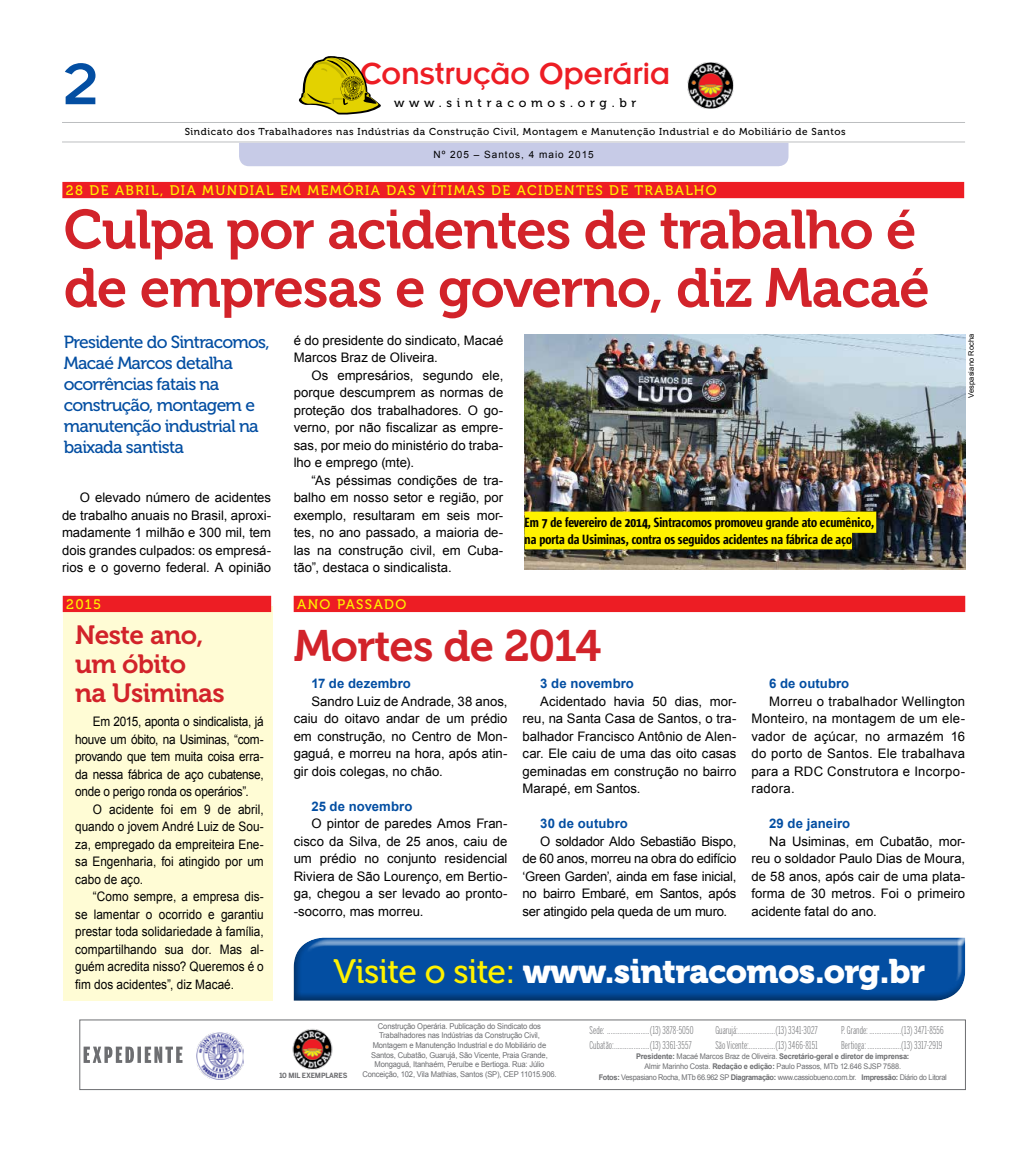
<style>
.page{position:relative;width:1028px;height:1152px;background:#fff}
.page>*{position:absolute;margin:0;border:0;box-sizing:border-box;transform-origin:0 0}
.t1{font:60.25px "Emblem";color:#034ea2}
.t2{font:54.88px/58.4px "Museo 700";letter-spacing:-.02em;color:#d2232a}
.t3{font:43.75px "Museo 700";letter-spacing:-.02em;color:#d2232a}
.t4{font:33.75px "Museo 900";letter-spacing:-.02em;color:#fff}
.t5{font:31.25px "Emblem";letter-spacing:-.01em;color:#ed1d24}
.t6{font:26.25px/28.9px "Museo 700";letter-spacing:-.02em;color:#d2232a}
.t7{font:17.5px/21px "Museo 500";letter-spacing:-.04em;color:#034ea2}
.t8{font:600 13.75px/16.5px "Sun Sans Condensed";color:#000}
.t9{font:13.75px "Museo 500";letter-spacing:.1em;color:#fff200}
.t10{font:13.12px/17.5px "Arial";color:#000;text-align:justify}
.t11{font:13.12px/17.5px "Arial";color:#000;text-align:justify;scale:.9 1}
.t12{font:700 13.12px "Arial";letter-spacing:.005em;color:#034ea2}
.t13{font:12.38px "Museo 500";letter-spacing:.38em;color:#000}
.t14{font:300 10.75px/15.8px "Benton Sans Extra Comp";letter-spacing:.01em;color:#6d6e71}
.t15{font:10px "Museo 500";letter-spacing:.06em;color:#000}
.t16{font:10px "Arial";letter-spacing:.1em;color:#000}
.t17{font:8px/9.6px "Arial";letter-spacing:-.02em;color:#6d6e71;text-align:center;scale:.95 1}
.t18{font:7.75px/10.2px "Arial";letter-spacing:-.04em;color:#6d6e71;text-align:center;scale:.95 1}
.t19{font:7.5px "Arial";letter-spacing:.02em;color:#000}
.t20{font:700 7.12px "Benton Sans";letter-spacing:-.02em;color:#6d6e71;scale:.95 1}
.s1{font-family:"Museo 500";color:#fff200}
.s2{font-weight:700}
</style>
<div class="page">
<img style="left:687px;top:62px;width:46px;height:46px">
<hr style="left:62px;top:142px;width:903px;height:1px;background:#bcbec0">
<hr style="left:62px;top:122px;width:903px;height:1px;background:#bcbec0">
<div style="left:239px;top:143px;width:549px;height:23px;background:#c7cbe7"></div>
<svg style="left:299px;top:56px;width:82px;height:59px"></svg>
<img style="left:524px;top:334px;width:441px;height:236px">
<div style="left:63px;top:606px;width:209px;height:394px;background:#fffcd5"></div>
<svg style="left:84px;top:1046px;width:98px;height:17px"></svg>
<img style="left:197px;top:1032px;width:47px;height:47px">
<img style="left:292px;top:1029px;width:41px;height:41px">
<div style="left:79px;top:1019px;width:886px;height:71px;border:1px solid #6d6e71"></div>
<div style="left:62px;top:182px;width:902px;height:16px;background:#ed1d24"></div>
<div style="left:63px;top:596px;width:208px;height:16px;background:#ed1d24"></div>
<div style="left:294px;top:596px;width:671px;height:16px;background:#ed1d24"></div>
<div style="left:524px;top:511px;width:352px;height:22px;background:#fff200"></div>
<div style="left:524px;top:528px;width:328px;height:21px;background:#fff200"></div>
<div style="left:292px;top:935px;width:674px;height:65px;background:#000;opacity:.75"></div>
<h1 class="t1" style="left:63px;top:54px;width:37px">2</h1>
<h3 class="t5" style="left:360px;top:58px;width:312px">Construção Operária</h3>
<p class="t13" style="left:394px;top:96px;width:244px">www.sintracomos.org.br</p>
<p class="t15" style="left:185px;top:126px;width:662px">Sindicato dos Trabalhadores nas Indústrias da Construção Civil, Montagem e Manutenção Industrial e do Mobiliário de Santos</p>
<p class="t16" style="left:433px;top:148px;width:162px">Nº 205 – Santos, 4 maio 2015</p>
<p class="t9" style="left:66px;top:182px;width:652px">28 DE ABRIL, DIA MUNDIAL EM MEMÓRIA DAS VÍTIMAS DE ACIDENTES DE TRABALHO</p>
<h2 class="t2" style="left:64px;top:201px;width:867px">Culpa por acidentes de trabalho é de empresas e governo, diz Macaé</h2>
<h3 class="t7" style="left:64px;top:332px;width:207px">Presidente do Sintracomos,<br>Macaé Marcos detalha ocorrências fatais na construção, montagem e manutenção industrial na baixada santista</h3>
<p class="t10" style="left:62px;top:489px;width:211px;text-indent:18px">O elevado número de acidentes de trabalho anuais no Brasil, aproxi&shy;madamente 1 milhão e 300 mil, tem dois grandes culpados: os empresá&shy;rios e o governo federal. A opinião</p>
<p class="t10" style="left:294px;top:331px;width:211px">é do presidente do sindicato, Macaé<br>Marcos Braz de Oliveira.</p>
<p class="t10" style="left:294px;top:366px;width:211px;text-indent:18px">Os empresários, segundo ele, porque descumprem as normas de proteção dos trabalhadores. O go&shy;verno, por não fiscalizar as empre&shy;sas, por meio do ministério do traba&shy;lho e emprego (mte).</p>
<p class="t10" style="left:294px;top:471px;width:211px;text-indent:18px">“As péssimas condições de tra&shy;balho em nosso setor e região, por exemplo, resultaram em seis mor&shy;tes, no ano passado, a maioria de&shy;las na construção civil, em Cuba&shy;tão”, destaca o sindicalista.</p>
<p class="t8" style="left:524px;top:514px;width:351px">Em 7 de fevereiro de 2014, Sintracomos promoveu grande ato ecumênico, na porta da Usiminas, contra os seguidos acidentes na fábrica de aço</p>
<p class="t19" style="left:966px;top:398px;width:66px;rotate:-90deg">Vespasiano Rocha</p>
<p class="t9" style="left:66px;top:596px;width:36px">2015</p>
<p class="t9" style="left:297px;top:596px;width:111px">ANO PASSADO</p>
<h3 class="t6" style="left:75px;top:621px;width:151px">Neste ano, um óbito<br>na Usiminas</h3>
<h3 class="t3" style="left:294px;top:621px;width:309px">Mortes de 2014</h3>
<p class="t11" style="left:75px;top:713px;width:211px;text-indent:18px">Em 2015, aponta o sindicalista, já houve um óbito, na Usiminas, “com&shy;provando que tem muita coisa erra&shy;da nessa fábrica de aço cubatense, onde o perigo ronda os operários”.</p>
<p class="t11" style="left:75px;top:800px;width:211px;text-indent:18px">O acidente foi em 9 de abril, quando o jovem André Luiz de Sou&shy;za, empregado da empreiteira Ene&shy;sa Engenharia, foi atingido por um cabo de aço.</p>
<p class="t11" style="left:75px;top:888px;width:211px;text-indent:18px">“Como sempre, a empresa dis&shy;se lamentar o ocorrido e garantiu prestar toda solidariedade à família, compartilhando sua dor. Mas al&shy;guém acredita nisso? Queremos é o fim dos acidentes”, diz Macaé.</p>
<p class="t12" style="left:769px;top:674px;width:82px">6 de outubro</p>
<p class="t10" style="left:751px;top:692px;width:215px;text-indent:18px">Morreu o trabalhador Wellington Monteiro, na montagem de um ele&shy;vador de açúcar, no armazém 16 do porto de Santos. Ele trabalhava para a RDC Construtora e Incorpo&shy;radora.</p>
<p class="t12" style="left:769px;top:814px;width:83px">29 de janeiro</p>
<p class="t10" style="left:751px;top:832px;width:215px;text-indent:18px">Na Usiminas, em Cubatão, mor&shy;reu o soldador Paulo Dias de Moura, de 58 anos, após cair de uma plata&shy;forma de 30 metros. Foi o primeiro acidente fatal do ano.</p>
<p class="t12" style="left:540px;top:674px;width:95px">3 de novembro</p>
<p class="t10" style="left:522px;top:692px;width:215px;text-indent:18px">Acidentado havia 50 dias, mor&shy;reu, na Santa Casa de Santos, o tra&shy;balhador Francisco Antônio de Alen&shy;car. Ele caiu de uma das oito casas geminadas em construção no bairro Marapé, em Santos.</p>
<p class="t12" style="left:540px;top:814px;width:89px">30 de outubro</p>
<p class="t10" style="left:522px;top:832px;width:215px;text-indent:18px">O soldador Aldo Sebastião Bispo, de 60 anos, morreu na obra do edifício ‘Green Garden’, ainda em fase inicial, no bairro Embaré, em Santos, após ser atingido pela queda de um muro.</p>
<p class="t12" style="left:311px;top:674px;width:101px">17 de dezembro</p>
<p class="t10" style="left:294px;top:692px;width:215px;text-indent:18px">Sandro Luiz de Andrade, 38 anos, caiu do oitavo andar de um prédio em construção, no Centro de Mon&shy;gaguá, e morreu na hora, após atin&shy;gir dois colegas, no chão.</p>
<p class="t12" style="left:311px;top:796px;width:102px">25 de novembro</p>
<p class="t10" style="left:294px;top:814px;width:215px;text-indent:18px">O pintor de paredes Amos Fran&shy;cisco da Silva, de 25 anos, caiu de um prédio no conjunto residencial Riviera de São Lourenço, em Bertio&shy;ga, chegou a ser levado ao pronto--socorro, mas morreu.</p>
<h3 class="t4" style="left:333px;top:951px;width:593px"><span class="s1">Visite o site:</span> www.sintracomos.org.br</h3>
<p class="t20" style="left:279px;top:1070px;width:73px">10 MIL EXEMPLARES</p>
<p class="t17" style="left:362px;top:1021px;width:206px">Construção Operária. Publicação do Sindicato dos Trabalhadores nas Indústrias da Construção Civil, Montagem e Manutenção Industrial e do Mobiliário de Santos, Cubatão, Guarujá, São Vicente, Praia Grande, Mongaguá, Itanhaém, Peruíbe e Bertioga. Rua: Júlio Conceição, 102, Vila Mathias, Santos (SP), CEP 11015.906.</p>
<p class="t14" style="left:589px;top:1022px;width:105px">Sede: ........................(13) 3878-5050<br>Cubatão:....................(13) 3361-3557</p>
<p class="t14" style="left:715px;top:1022px;width:104px">Guarujá:.....................(13) 3341-3027<br>São Vicente:...............(13) 3466-8151</p>
<p class="t14" style="left:841px;top:1022px;width:104px">P. Grande: ..................(13) 3471-8556<br>Bertioga: ...................(13) 3317-2919</p>
<p class="t18" style="left:598px;top:1051px;width:368px"><span class="s2">Presidente:</span> Macaé Marcos Braz de Oliveira. <span class="s2">Secretário-geral e diretor de imprensa:<br></span>Almir Marinho Costa. <span class="s2">Redação e edição:</span> Paulo Passos, MTb 12.646 SJSP 7588.<br><span class="s2">Fotos:</span> Vespasiano Rocha, MTb 66.962 SP <span class="s2">Diagramação:</span> www.cassiobueno.com.br. <span class="s2">Impressão:</span> Diário do Litoral</p>
</div>
